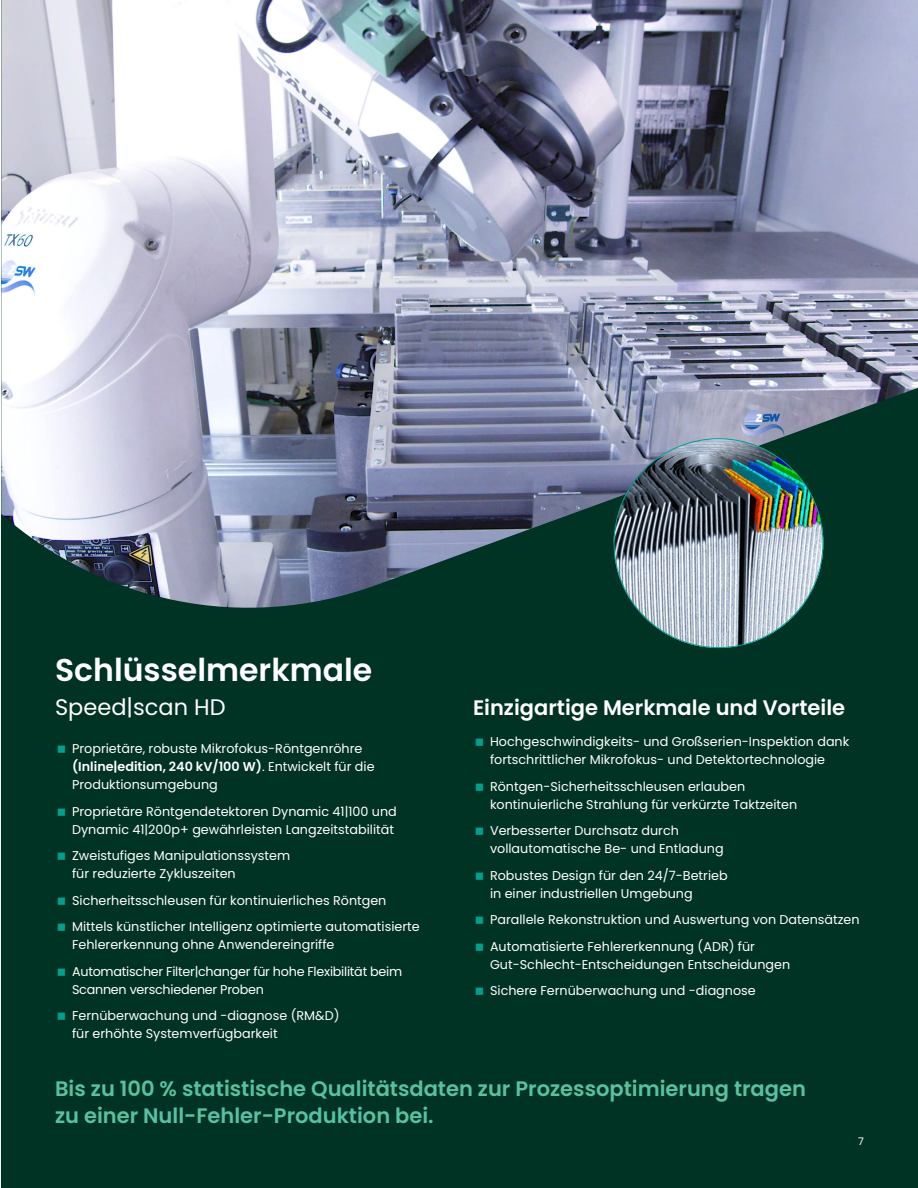
<style>
.page{position:relative;width:918px;height:1188px;background:#fff}
.page>*{position:absolute;margin:0;border:0;box-sizing:border-box;transform-origin:0 0}
._21pt-subhead{font:600 31.5px "Poppins";color:#fff}
._21pt-subhead-2{font:22.5px "Poppins";color:#fff}
._15pt-body_subhead{font:600 21px/27px "Poppins";color:#59c1a3}
._15pt-body_subhead-2{font:600 21px "Poppins";color:#fff}
.t1{font:12.75px/18px "Poppins";color:#fff}
.t2{font:12.75px/18px "Poppins";letter-spacing:-.02em;color:#fff}
.t3{font:10.5px "Poppins";color:#fff}
.s1{font-weight:600}
</style>
<div class="page">
<div style="left:1px;top:0;width:917px;height:1188px;background:#003323"></div>
<img style="left:1px;top:0;width:917px;height:609px">
<img style="left:614px;top:438px;width:209px;height:210px;border-radius:105px">
<p class="_21pt-subhead" style="left:55px;top:652px;width:319px">Schlüsselmerkmale</p>
<p class="_21pt-subhead-2" style="left:55px;top:694px;width:172px">Speed|scan HD</p>
<p class="t1" style="left:72px;top:740px;width:304px">Proprietäre, robuste Mikrofokus-Röntgenröhre <span class="s1">(Inline|edition, 240 kV/100 W)</span>. Entwickelt für die<br>Produktionsumgebung</p>
<p class="t1" style="left:72px;top:802px;width:326px">Proprietäre Röntgendetektoren Dynamic 41|100 und<br>Dynamic 41|200p+ gewährleisten Langzeitstabilität</p>
<p class="t1" style="left:72px;top:847px;width:220px">Zweistufiges Manipulationssystem für reduzierte Zykluszeiten</p>
<p class="t1" style="left:72px;top:891px;width:316px">Sicherheitsschleusen für kontinuierliches Röntgen</p>
<p class="t1" style="left:72px;top:918px;width:349px">Mittels künstlicher Intelligenz optimierte automatisierte<br>Fehlererkennung ohne Anwendereingriffe</p>
<p class="t2" style="left:72px;top:962px;width:332px">Automatischer Filter|changer für hohe Flexibilität beim<br>Scannen verschiedener Proben</p>
<p class="t1" style="left:72px;top:1007px;width:269px">Fernüberwachung und -diagnose (RM&amp;D) für erhöhte Systemverfügbarkeit</p>
<p class="_15pt-body_subhead-2" style="left:473px;top:695px;width:374px">Einzigartige Merkmale und Vorteile</p>
<p class="t1" style="left:490px;top:733px;width:361px">Hochgeschwindigkeits- und Großserien-Inspektion dank fortschrittlicher Mikrofokus- und Detektortechnologie</p>
<p class="t1" style="left:490px;top:777px;width:309px">Röntgen-Sicherheitsschleusen erlauben kontinuierliche Strahlung für verkürzte Taktzeiten</p>
<p class="t1" style="left:490px;top:822px;width:235px">Verbesserter Durchsatz durch vollautomatische Be- und Entladung</p>
<p class="t1" style="left:490px;top:866px;width:239px">Robustes Design für den 24/7-Betrieb in einer industriellen Umgebung</p>
<p class="t1" style="left:490px;top:911px;width:371px">Parallele Rekonstruktion und Auswertung von Datensätzen</p>
<p class="t1" style="left:490px;top:937px;width:302px">Automatisierte Fehlererkennung (ADR) für<br>Gut-Schlecht-Entscheidungen Entscheidungen</p>
<p class="t1" style="left:490px;top:982px;width:267px">Sichere Fernüberwachung und -diagnose</p>
<p class="_15pt-body_subhead" style="left:55px;top:1075px;width:752px">Bis zu 100 % statistische Qualitätsdaten zur Prozessoptimierung tragen zu einer Null-Fehler-Produktion bei.</p>
<p class="t3" style="left:858px;top:1135px;width:7px">7</p>
</div>
